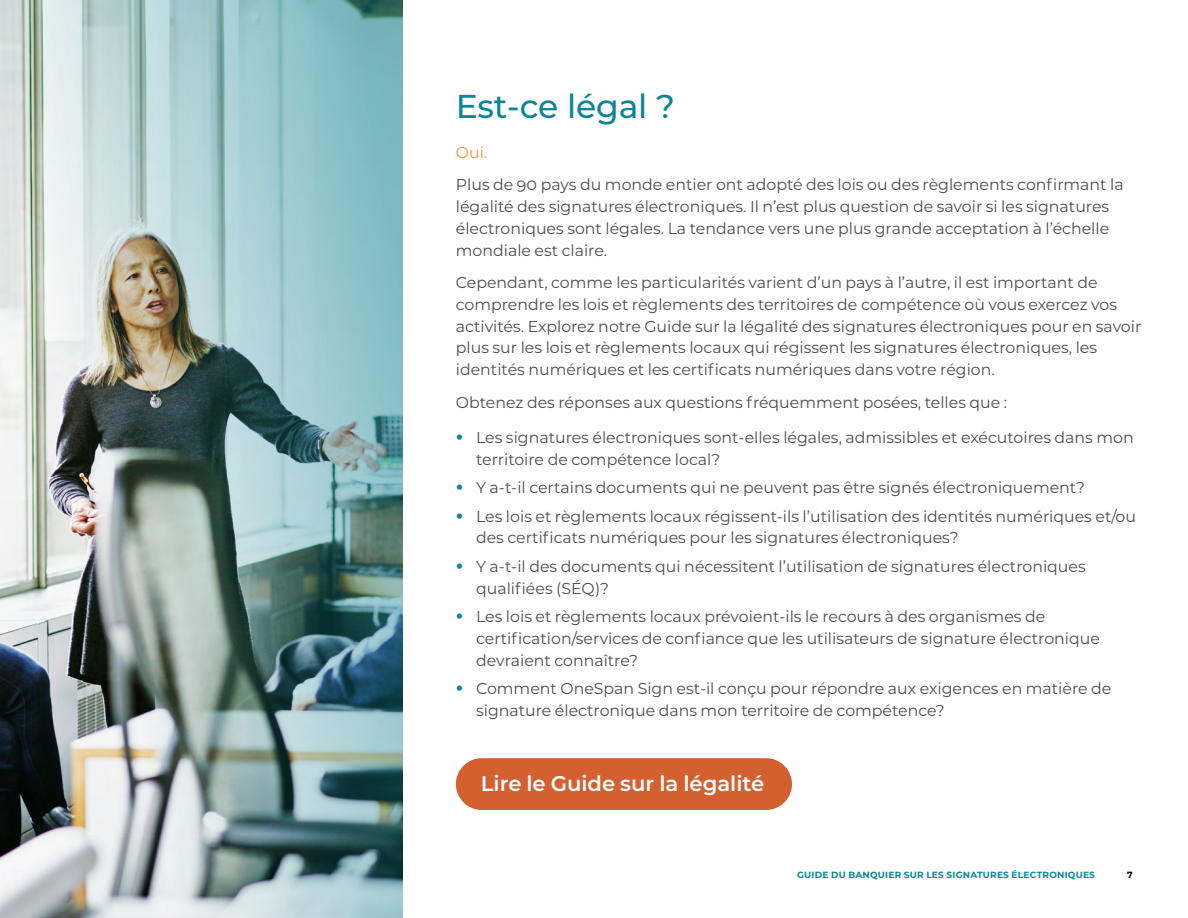
<style>
.page{position:relative;width:1188px;height:918px;background:#fff}
.page>*{position:absolute;margin:0;border:0;box-sizing:border-box;transform-origin:0 0}
.t1{font:500 33px "Montserrat";letter-spacing:-.005em;color:#0c8598}
.t2{font:600 21.15px "Montserrat";color:#fff}
.t3{font:15.75px/21.8px "Montserrat";color:#4d4d4f}
.t4{font:15.75px "Montserrat";color:#f7933d}
.t5{font:700 9px "Montserrat";letter-spacing:.025em;color:#0c8598}
.t6{font:700 9px "Montserrat";color:#000}
.s1{font-weight:700;font-size:21px;color:#128598}
</style>
<div class="page">
<img style="left:0;top:0;width:403px;height:918px">
<div style="left:456px;top:758px;width:336px;height:52px;background:#d46030;border-radius:26px"></div>
<h1 class="t1" style="left:456px;top:83px;width:221px">Est-ce légal ?</h1>
<p class="t4" style="left:456px;top:141px;width:33px">Oui.</p>
<p class="t3" style="left:456px;top:173px;width:669px">Plus de 90 pays du monde entier ont adopté des lois ou des règlements confirmant la légalité des signatures électroniques. Il n’est plus question de savoir si les signatures électroniques sont légales. La tendance vers une plus grande acceptation à l’échelle mondiale est claire.</p>
<p class="t3" style="left:456px;top:271px;width:687px">Cependant, comme les particularités varient d’un pays à l’autre, il est important de comprendre les lois et règlements des territoires de compétence où vous exercez vos activités. Explorez notre Guide sur la légalité des signatures électroniques pour en savoir plus sur les lois et règlements locaux qui régissent les signatures électroniques, les identités numériques et les certificats numériques dans votre région.</p>
<p class="t3" style="left:456px;top:391px;width:553px">Obtenez des réponses aux questions fréquemment posées, telles que :</p>
<p class="t3" style="left:476px;top:426px;width:659px;text-indent:-20px"><span class="s1">•</span> Les signatures électroniques sont-elles légales, admissibles et exécutoires dans mon territoire de compétence local?</p>
<p class="t3" style="left:456px;top:476px;width:631px"><span class="s1">•</span> Y a-t-il certains documents qui ne peuvent pas être signés électroniquement?</p>
<p class="t3" style="left:476px;top:505px;width:661px;text-indent:-20px"><span class="s1">•</span> Les lois et règlements locaux régissent-ils l’utilisation des identités numériques et/ou des certificats numériques pour les signatures électroniques?</p>
<p class="t3" style="left:476px;top:555px;width:611px;text-indent:-20px"><span class="s1">•</span> Y a-t-il des documents qui nécessitent l’utilisation de signatures électroniques qualifiées (SÉQ)?</p>
<p class="t3" style="left:476px;top:605px;width:625px;text-indent:-20px"><span class="s1">•</span> Les lois et règlements locaux prévoient-ils le recours à des organismes de certification/services de confiance que les utilisateurs de signature électronique devraient connaître?</p>
<p class="t3" style="left:476px;top:677px;width:637px;text-indent:-20px"><span class="s1">•</span> Comment OneSpan Sign est-il conçu pour répondre aux exigences en matière de signature électronique dans mon territoire de compétence?</p>
<h2 class="t2" style="left:481px;top:768px;width:285px">Lire le Guide sur la légalité</h2>
<p class="t5" style="left:797px;top:868px;width:299px">GUIDE DU BANQUIER SUR LES SIGNATURES ÉLECTRONIQUES</p>
<p class="t6" style="left:1127px;top:868px;width:7px">7</p>
</div>
